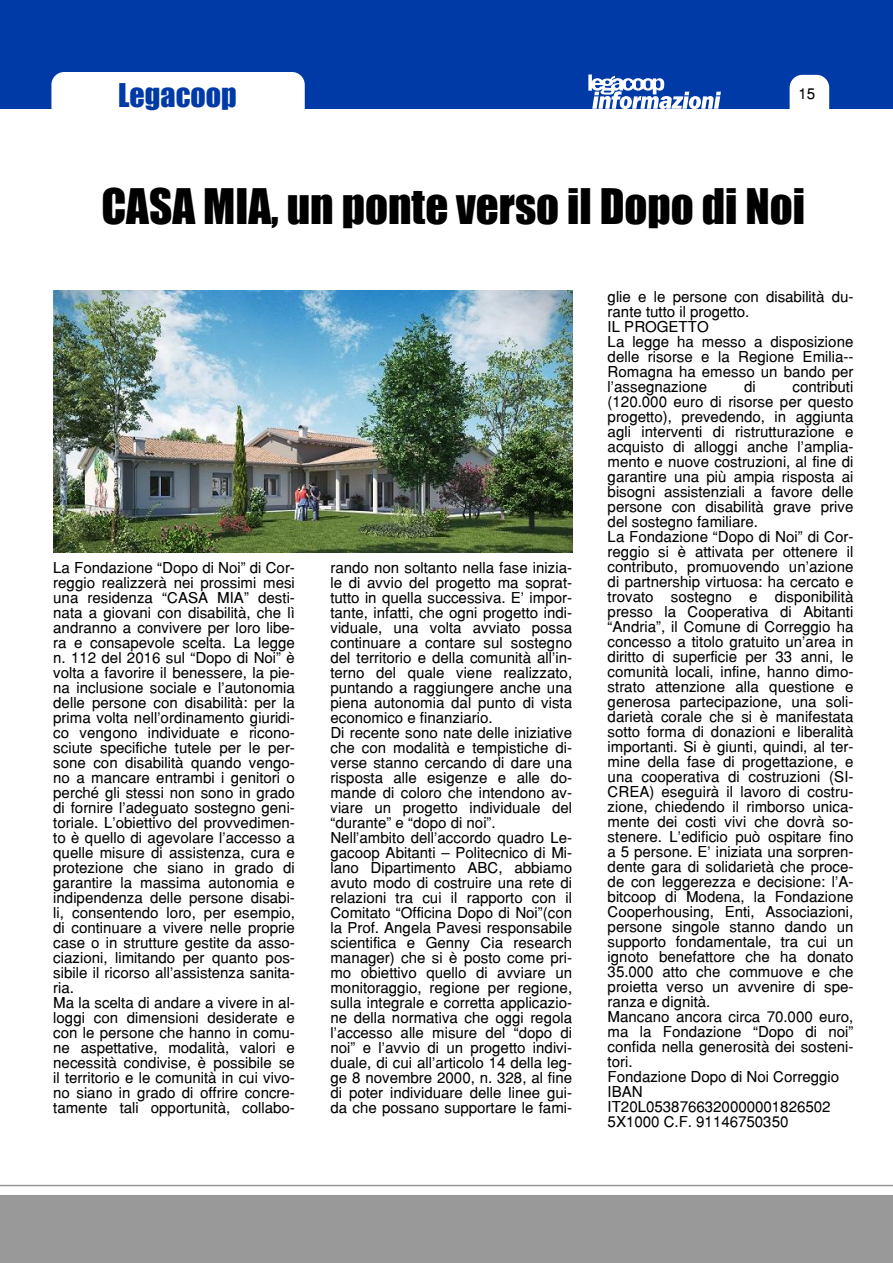
<style>
.page{position:relative;width:893px;height:1263px;background:#fff}
.page>*{position:absolute;margin:0;border:0;box-sizing:border-box;transform-origin:0 0}
.t1{font:45px "Impact";color:#000}
.t2{font:30px "Impact";color:#003aa7}
.t3{font:15px/15px "Helvetica";color:#000}
</style>
<div class="page">
<div style="left:0;top:0;width:893px;height:108px;background:#003aa7"></div>
<div style="left:51px;top:72px;width:254px;height:56px;background:#fff;border-radius:13px"></div>
<div style="left:790px;top:75px;width:39px;height:46px;background:#fff;border-radius:13px"></div>
<svg style="left:588px;top:74px;width:133px;height:35px"></svg>
<div style="left:0;top:1195px;width:893px;height:68px;background:#999"></div>
<hr style="left:0;top:1185px;width:893px;height:1px;background:#999">
<img style="left:53px;top:290px;width:519px;height:262px">
<h2 class="t2" style="left:118px;top:77px;width:120px">Legacoop</h2>
<p class="t3" style="left:798px;top:88px;width:18px">15</p>
<h1 class="t1" style="left:101px;top:179px;width:705px">CASA MIA, un ponte verso il Dopo di Noi</h1>
<p class="t3" style="left:53px;top:562px;width:243px">La Fondazione “Dopo di Noi” di Cor&shy;reggio realizzerà nei prossimi mesi una residenza “CASA MIA” desti&shy;nata a giovani con disabilità, che lì andranno a convivere per loro libe&shy;ra e consapevole scelta. La legge n. 112 del 2016 sul “Dopo di Noi” è volta a favorire il benessere, la pie&shy;na inclusione sociale e l’autonomia delle persone con disabilità: per la prima volta nell’ordinamento giuridi&shy;co vengono individuate e ricono&shy;sciute specifiche tutele per le per&shy;sone con disabilità quando vengo&shy;no a mancare entrambi i genitori o perché gli stessi non sono in grado di fornire l'adeguato sostegno geni&shy;toriale. L’obiettivo del provvedimen&shy;to è quello di agevolare l’accesso a quelle misure di assistenza, cura e protezione che siano in grado di garantire la massima autonomia e indipendenza delle persone disabi&shy;li, consentendo loro, per esempio, di continuare a vivere nelle proprie case o in strutture gestite da asso&shy;ciazioni, limitando per quanto pos&shy;sibile il ricorso all’assistenza sanita&shy;ria.<br>Ma la scelta di andare a vivere in al&shy;loggi con dimensioni desiderate e con le persone che hanno in comu&shy;ne aspettative, modalità, valori e necessità condivise, è possibile se il territorio e le comunità in cui vivo&shy;no siano in grado di offrire concre&shy;tamente tali opportunità, collabo-</p>
<p class="t3" style="left:330px;top:562px;width:243px">rando non soltanto nella fase inizia&shy;le di avvio del progetto ma soprat&shy;tutto in quella successiva. E’ impor&shy;tante, infatti, che ogni progetto indi&shy;viduale, una volta avviato possa continuare a contare sul sostegno del territorio e della comunità all’in&shy;terno del quale viene realizzato, puntando a raggiungere anche una piena autonomia dal punto di vista economico e finanziario.<br>Di recente sono nate delle iniziative che con modalità e tempistiche di&shy;verse stanno cercando di dare una risposta alle esigenze e alle do&shy;mande di coloro che intendono av&shy;viare un progetto individuale del “durante” e “dopo di noi”.<br>Nell’ambito dell’accordo quadro Le&shy;gacoop Abitanti – Politecnico di Mi&shy;lano Dipartimento ABC, abbiamo avuto modo di costruire una rete di relazioni tra cui il rapporto con il Comitato “Officina Dopo di Noi”(con la Prof. Angela Pavesi responsabile scientifica e Genny Cia research manager) che si è posto come pri&shy;mo obiettivo quello di avviare un monitoraggio, regione per regione, sulla integrale e corretta applicazio&shy;ne della normativa che oggi regola l’accesso alle misure del “dopo di noi” e l’avvio di un progetto indivi&shy;duale, di cui all'articolo 14 della leg&shy;ge 8 novembre 2000, n. 328, al fine di poter individuare delle linee gui&shy;da che possano supportare le fami-</p>
<p class="t3" style="left:608px;top:291px;width:247px">glie e le persone con disabilità du&shy;rante tutto il progetto.<br>IL PROGETTO<br>La legge ha messo a disposizione delle risorse e la Regione Emilia--<br>Romagna ha emesso un bando per l’assegnazione</p>
<p class="t3" style="left:608px;top:381px;width:247px;text-indent:185px">contributi (120.000 euro di risorse per questo progetto), prevedendo, in aggiunta agli interventi di ristrutturazione e acquisto di alloggi anche l'amplia&shy;mento e nuove costruzioni, al fine di garantire una più ampia risposta ai bisogni assistenziali a favore delle persone con disabilità grave prive del sostegno familiare.<br>La Fondazione “Dopo di Noi” di Cor&shy;reggio si è attivata per ottenere il contributo, promuovendo un’azione di partnership virtuosa: ha cercato e trovato sostegno e disponibilità presso la Cooperativa di Abitanti “Andria”, il Comune di Correggio ha concesso a titolo gratuito un’area in diritto di superficie per 33 anni, le comunità locali, infine, hanno dimo&shy;strato attenzione alla questione e generosa partecipazione, una soli&shy;darietà corale che si è manifestata sotto forma di donazioni e liberalità importanti. Si è giunti, quindi, al ter&shy;mine della fase di progettazione, e una cooperativa di costruzioni (SI-CREA) eseguirà il lavoro di costru&shy;zione, chiedendo il rimborso unica&shy;mente dei costi vivi che dovrà so&shy;stenere. L’edificio può ospitare fino a 5 persone. E’ iniziata una sorpren&shy;dente gara di solidarietà che proce&shy;de con leggerezza e decisione: l’A&shy;bitcoop di Modena, la Fondazione Cooperhousing, Enti, Associazioni, persone singole stanno dando un supporto fondamentale, tra cui un ignoto benefattore che ha donato 35.000 atto che commuove e che proietta verso un avvenire di spe&shy;ranza e dignità.<br>Mancano ancora circa 70.000 euro, ma la Fondazione “Dopo di noi” confida nella generosità dei sosteni&shy;tori.<br>Fondazione Dopo di Noi Correggio IBAN IT20L0538766320000001826502<br>5X1000 C.F. 91146750350</p>
<p class="t3" style="left:744px;top:381px;width:13px">di</p>
</div>
